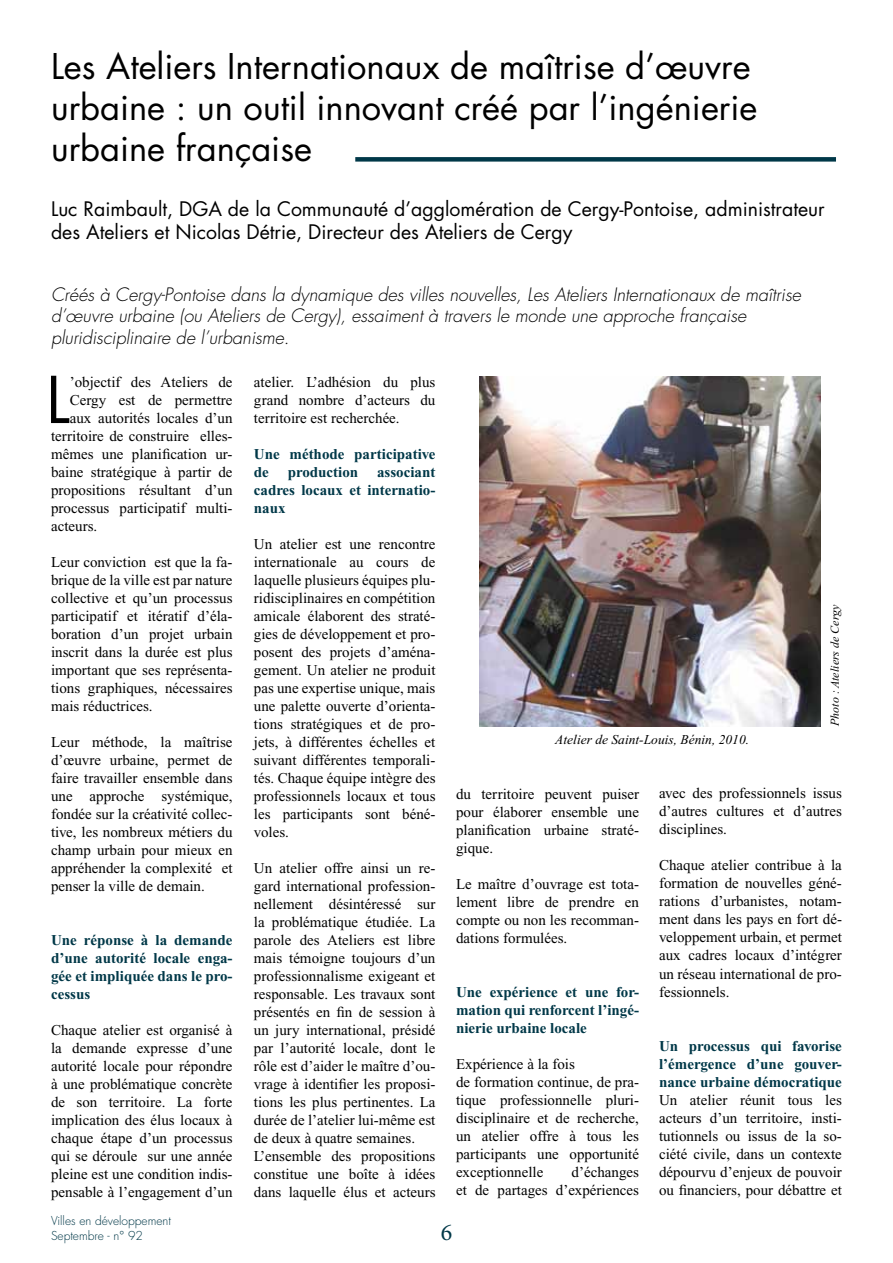
<style>
.page{position:relative;width:893px;height:1263px;background:#fff}
.page>*{position:absolute;margin:0;border:0;box-sizing:border-box;transform-origin:0 0}
.t1{font:62.7px "Futura";color:#000}
.t2{font:34.5px/41.4px "Futura";color:#000}
.t3{font:24px "Minion Pro";color:#003848}
.t4{font:19.5px/23.4px "Futura";color:#000}
.t5{font:italic 300 18px/21.6px "Futura";letter-spacing:-.005em;color:#000}
.t6{font:15px/18px "Times New Roman";color:#000;text-align:justify}
.t7{font:700 15px/18px "Times New Roman";color:#003848;text-align:justify}
.t8{font:italic 13.5px "Times New Roman";color:#000}
.t9{font:300 12px/14.4px "Futura";color:#003848}
.t10{font:italic 12px "Times New Roman";color:#000}
</style>
<div class="page">
<img style="left:480px;top:376px;width:341px;height:350px">
<div style="left:355px;top:157px;width:481px;height:5px;background:#003848"></div>
<h2 class="t2" style="left:51px;top:45px;width:708px">Les Ateliers Internationaux de maîtrise d’œuvre urbaine : un outil innovant créé par l’ingénierie urbaine française</h2>
<h3 class="t4" style="left:51px;top:197px;width:775px">Luc Raimbault, DGA de la Communauté d’agglomération de Cergy-Pontoise, administrateur des Ateliers et Nicolas Détrie, Directeur des Ateliers de Cergy</h3>
<p class="t5" style="left:51px;top:284px;width:751px">Créés à Cergy-Pontoise dans la dynamique des villes nouvelles, Les Ateliers Internationaux de maîtrise d’œuvre urbaine (ou Ateliers de Cergy), essaiment à travers le monde une approche française pluridisciplinaire de l’urbanisme.</p>
<h1 class="t1" style="left:46px;top:360px;width:25px">L</h1>
<p class="t6" style="left:70px;top:373px;width:164px">’objectif des Ateliers de</p>
<p class="t6" style="left:70px;top:391px;width:164px">Cergy est de permettre</p>
<p class="t6" style="left:70px;top:409px;width:164px">aux autorités locales d’un</p>
<p class="t6" style="left:51px;top:427px;width:183px">territoire de construire elles-</p>
<p class="t6" style="left:51px;top:445px;width:183px">mêmes une planification ur-</p>
<p class="t6" style="left:51px;top:463px;width:183px">baine stratégique à partir de</p>
<p class="t6" style="left:51px;top:481px;width:183px">propositions résultant d’un</p>
<p class="t6" style="left:51px;top:499px;width:183px">processus participatif multi-</p>
<p class="t6" style="left:51px;top:517px;width:48px">acteurs.</p>
<p class="t6" style="left:51px;top:553px;width:183px">Leur conviction est que la fa&shy;brique de la ville est par nature collective et qu’un processus participatif et itératif d’éla&shy;boration d’un projet urbain inscrit dans la durée est plus important que ses représenta&shy;tions graphiques, nécessaires mais réductrices.</p>
<p class="t6" style="left:51px;top:733px;width:183px">Leur méthode, la maîtrise d’œuvre urbaine, permet de faire travailler ensemble dans une approche systémique, fondée sur la créativité collec&shy;tive, les nombreux métiers du champ urbain pour mieux en appréhender la complexité et penser la ville de demain.</p>
<p class="t7" style="left:51px;top:931px;width:183px">Une réponse à la demande d’une autorité locale enga&shy;gée et impliquée dans le pro&shy;cessus</p>
<p class="t6" style="left:51px;top:1021px;width:183px">Chaque atelier est organisé à la demande expresse d’une autorité locale pour répondre à une problématique concrète de son territoire. La forte implication des élus locaux à chaque étape d’un processus qui se déroule sur une année pleine est une condition indis&shy;pensable à l’engagement d’un</p>
<p class="t9" style="left:51px;top:1214px;width:121px">Villes en développement<br>Septembre - n° 92</p>
<p class="t6" style="left:254px;top:373px;width:183px">atelier. L’adhésion du plus grand nombre d’acteurs du territoire est recherchée.</p>
<p class="t7" style="left:254px;top:445px;width:183px">Une méthode participative de</p>
<p class="t7" style="left:254px;top:463px;width:183px;text-indent:123px">associant cadres locaux et internatio&shy;naux</p>
<p class="t6" style="left:254px;top:535px;width:183px">Un atelier est une rencontre internationale au cours de laquelle plusieurs équipes plu&shy;ridisciplinaires en compétition amicale élaborent des straté&shy;gies de développement et pro&shy;posent des projets d’aména&shy;gement. Un atelier ne produit pas une expertise unique, mais une palette ouverte d’orienta&shy;tions stratégiques et de pro&shy;jets, à différentes échelles et suivant différentes temporali&shy;tés. Chaque équipe intègre des professionnels locaux et tous les participants sont béné&shy;voles.</p>
<p class="t6" style="left:254px;top:859px;width:183px;text-align:left">Un atelier offre ainsi un re&shy;gard international profession&shy;nellement désintéressé sur la problématique étudiée. La parole des Ateliers est libre mais témoigne toujours d’un professionnalisme exigeant et responsable. Les travaux sont présentés en fin de session à un jury international, présidé par l’autorité locale, dont le rôle est d’aider le maître d’ou&shy;vrage à identifier les proposi&shy;tions les plus pertinentes. La durée de l’atelier lui-même est de deux à quatre semaines.<br>L’ensemble des propositions constitue une boîte à idées dans laquelle élus et acteurs</p>
<p class="t7" style="left:288px;top:463px;width:72px">production</p>
<p class="t8" style="left:555px;top:732px;width:195px">Atelier de Saint-Louis, Bénin, 2010.</p>
<p class="t10" style="left:828px;top:726px;width:123px;rotate:-90deg">Photo : Ateliers de Cergy</p>
<p class="t6" style="left:456px;top:785px;width:184px">du territoire peuvent puiser pour élaborer ensemble une planification urbaine straté&shy;gique.</p>
<p class="t6" style="left:456px;top:875px;width:184px">Le maître d’ouvrage est tota&shy;lement libre de prendre en compte ou non les recomman&shy;dations formulées.</p>
<p class="t7" style="left:456px;top:983px;width:184px">Une expérience et une for&shy;mation qui renforcent l’ingé&shy;nierie urbaine locale</p>
<p class="t6" style="left:456px;top:1055px;width:184px;text-align:left">Expérience à la fois<br>de formation continue, de pra&shy;tique professionnelle pluri&shy;disciplinaire et de recherche, un atelier offre à tous les participants une opportunité exceptionnelle</p>
<p class="t6" style="left:456px;top:1163px;width:184px;text-align:right">d’échanges<br>et de partages d’expériences</p>
<p class="t6" style="left:659px;top:784px;width:184px">avec des professionnels issus d’autres cultures et d’autres disciplines.</p>
<p class="t6" style="left:659px;top:856px;width:184px">Chaque atelier contribue à la formation de nouvelles géné&shy;rations d’urbanistes, notam&shy;ment dans les pays en fort dé&shy;veloppement urbain, et permet aux cadres locaux d’intégrer un réseau international de pro&shy;fessionnels.</p>
<p class="t7" style="left:659px;top:1036px;width:184px">Un processus qui favorise l’émergence d’une gouver&shy;nance urbaine démocratique</p>
<p class="t6" style="left:659px;top:1090px;width:184px">Un atelier réunit tous les acteurs d’un territoire, insti&shy;tutionnels ou issus de la so&shy;ciété civile, dans un contexte dépourvu d’enjeux de pouvoir ou financiers, pour débattre et</p>
<h3 class="t3" style="left:441px;top:1216px;width:13px">6</h3>
</div>
